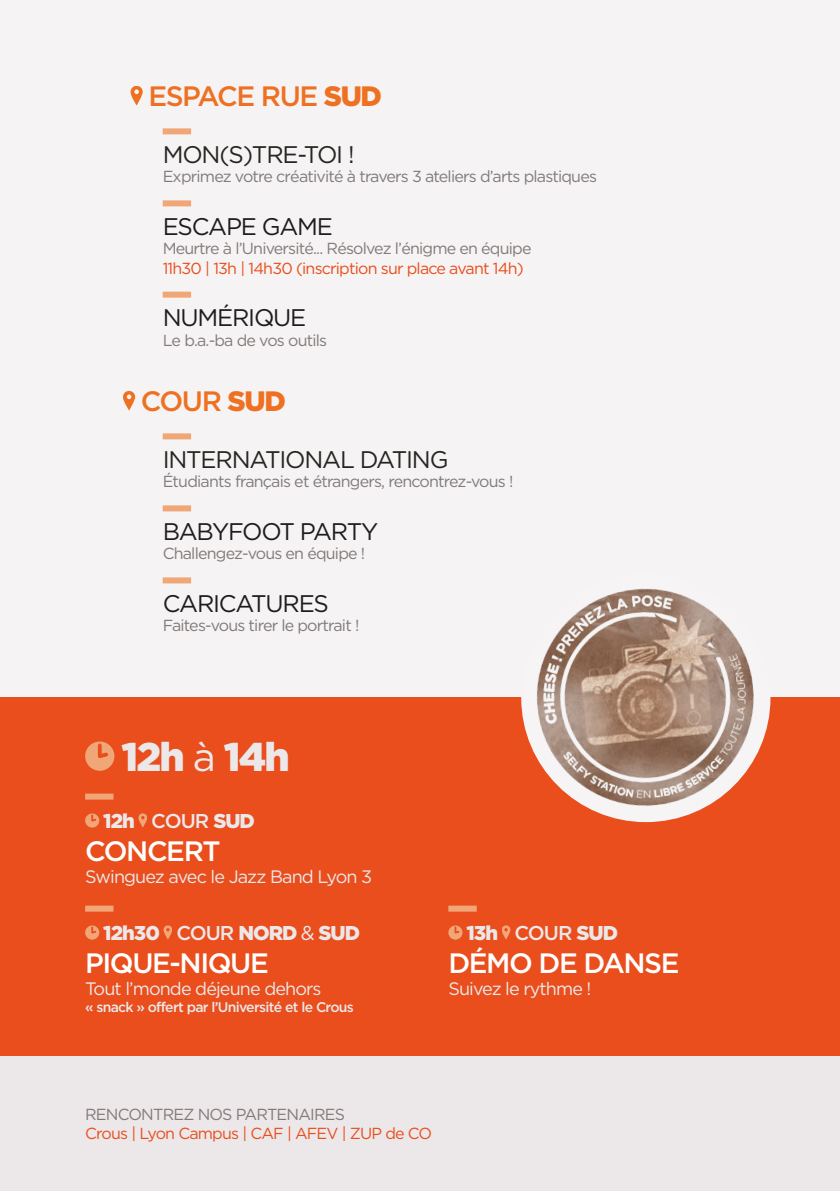
<style>
.page{position:relative;width:840px;height:1191px;background:#fff}
.page>*{position:absolute;margin:0;border:0;box-sizing:border-box;transform-origin:0 0}
.t1{font:900 40px "Gotham";letter-spacing:-.05em;color:#ece8e9}
.t2{font:500 28px "Gotham";letter-spacing:-.05em;color:#fff}
.t3{font:500 28px "Gotham";letter-spacing:-.05em;color:#ee7122}
.t4{font:24px "Gotham";letter-spacing:-.05em;color:#1d1d1b}
.t5{font:24px "Gotham";letter-spacing:-.05em;color:#272421}
.t6{font:900 20px "Gotham";letter-spacing:-.05em;color:#ece8e9}
.t7{font:18px "Gotham";letter-spacing:-.05em;color:#ece8e9}
.Texte{font:16px "Gotham";letter-spacing:-.05em;color:#817a78}
.Texte-2{font:16px "Gotham";letter-spacing:-.05em;color:#e94e1c}
.t8{font:500 14px "Gotham";letter-spacing:-.05em;color:#ece8e9}
.s1{font-weight:900}
.s2{font-weight:400}
.s3{font-weight:500}
</style>
<div class="page">
<div style="left:0;top:0;width:839px;height:1191px;background:#f5f3f4"></div>
<div style="left:0;top:1055px;width:839px;height:136px;background:#ece8e9"></div>
<div style="left:0;top:697px;width:839px;height:358px;background:#e94e1c"></div>
<svg style="left:130px;top:86px;width:13px;height:19px"></svg>
<svg style="left:123px;top:391px;width:12px;height:19px"></svg>
<svg style="left:85px;top:741px;width:29px;height:29px"></svg>
<div style="left:85px;top:793px;width:28px;height:6px;background:#f1a678"></div>
<svg style="left:85px;top:813px;width:14px;height:14px"></svg>
<svg style="left:138px;top:813px;width:9px;height:14px"></svg>
<div style="left:85px;top:905px;width:28px;height:6px;background:#f1a678"></div>
<svg style="left:85px;top:925px;width:14px;height:14px"></svg>
<svg style="left:163px;top:925px;width:9px;height:14px"></svg>
<div style="left:448px;top:905px;width:28px;height:6px;background:#f1a678"></div>
<svg style="left:448px;top:925px;width:14px;height:14px"></svg>
<svg style="left:502px;top:925px;width:8px;height:14px"></svg>
<div style="left:163px;top:128px;width:28px;height:6px;background:#f1a678"></div>
<div style="left:163px;top:200px;width:28px;height:6px;background:#f1a678"></div>
<div style="left:163px;top:292px;width:28px;height:6px;background:#f1a678"></div>
<div style="left:163px;top:433px;width:28px;height:6px;background:#f1a678"></div>
<div style="left:163px;top:505px;width:28px;height:6px;background:#f1a678"></div>
<div style="left:163px;top:577px;width:28px;height:6px;background:#f1a678"></div>
<img style="left:521px;top:588px;width:249px;height:234px">
<p class="t3" style="left:148px;top:80px;width:235px">ESPACE RUE <span class="s1">SUD</span></p>
<p class="t5" style="left:163px;top:141px;width:193px">MON(S)TRE-TOI !</p>
<p class="Texte" style="left:163px;top:168px;width:435px">Exprimez votre créativité à travers 3 ateliers d’arts plastiques</p>
<p class="t4" style="left:163px;top:213px;width:172px">ESCAPE GAME</p>
<p class="Texte" style="left:163px;top:240px;width:370px">Meurtre à l’Université... Résolvez l’énigme en équipe</p>
<p class="Texte-2" style="left:163px;top:259px;width:362px">11h30 | 13h | 14h30 (inscription sur place avant 14h)</p>
<p class="t4" style="left:163px;top:305px;width:145px">NUMÉRIQUE</p>
<p class="Texte" style="left:163px;top:331px;width:166px">Le b.a.-ba de vos outils</p>
<p class="t3" style="left:141px;top:385px;width:146px">COUR <span class="s1">SUD</span></p>
<p class="t5" style="left:163px;top:446px;width:287px">INTERNATIONAL DATING</p>
<p class="Texte" style="left:163px;top:473px;width:352px">Étudiants français et étrangers, rencontrez-vous !</p>
<p class="t4" style="left:163px;top:518px;width:217px">BABYFOOT PARTY</p>
<p class="Texte" style="left:163px;top:545px;width:204px">Challengez-vous en équipe !</p>
<p class="t4" style="left:163px;top:590px;width:168px">CARICATURES</p>
<p class="Texte" style="left:163px;top:617px;width:198px">Faites-vous tirer le portrait !</p>
<p class="t1" style="left:121px;top:733px;width:170px">12h <span class="s2">à</span> 14h</p>
<p class="t6" style="left:103px;top:809px;width:153px">12h <span class="s3">COUR</span> SUD</p>
<p class="t2" style="left:85px;top:835px;width:137px">CONCERT</p>
<p class="t7" style="left:85px;top:866px;width:288px">Swinguez avec le Jazz Band Lyon 3</p>
<p class="t6" style="left:103px;top:921px;width:258px">12h30 <span class="s3">COUR</span> NORD <span class="s2">&amp;</span> SUD</p>
<p class="t2" style="left:85px;top:947px;width:185px">PIQUE-NIQUE</p>
<p class="t7" style="left:85px;top:978px;width:238px">Tout l’monde déjeune dehors</p>
<p class="t8" style="left:85px;top:998px;width:270px">« snack » offert par l’Université et le Crous</p>
<p class="t6" style="left:466px;top:921px;width:153px">13h <span class="s3">COUR</span> SUD</p>
<p class="t2" style="left:448px;top:947px;width:232px">DÉMO DE DANSE</p>
<p class="t7" style="left:448px;top:978px;width:144px">Suivez le rythme !</p>
<p class="Texte" style="left:85px;top:1105px;width:261px">RENCONTREZ NOS PARTENAIRES</p>
<p class="Texte-2" style="left:85px;top:1124px;width:348px">Crous | Lyon Campus | CAF | AFEV | ZUP de CO</p>
</div>
